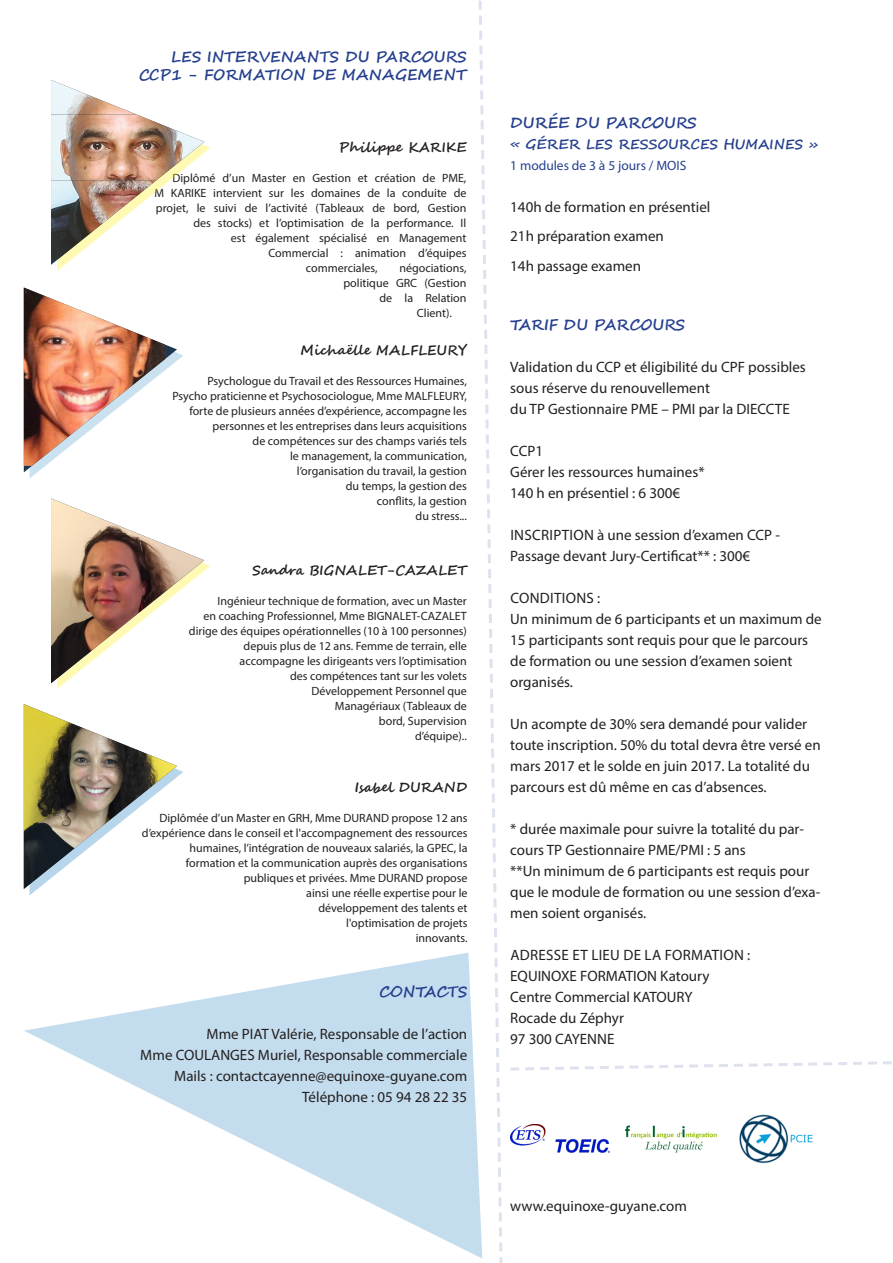
<style>
.page{position:relative;width:893px;height:1263px;background:#fff}
.page>*{position:absolute;margin:0;border:0;box-sizing:border-box;transform-origin:0 0}
.t1{font:15px/21px "Myriad Pro";color:#231f20}
.t2{font:700 15px "Segoe Script";color:#253f8e}
.t3{font:15px "Myriad Pro";letter-spacing:.02em;color:#231f20}
.t4{font:700 13.5px "Segoe Script";color:#231f20}
.t5{font:700 13.5px "Segoe Script";color:#253f8e}
.t6{font:13.5px "Myriad Pro";color:#253f8e}
.t7{font:12px/15px "Myriad Pro";color:#231f20;text-align:right}
</style>
<div class="page">
<img style="left:24px;top:704px;width:153px;height:185px">
<svg style="left:24px;top:952px;width:444px;height:300px"></svg>
<svg style="left:468px;top:0;width:35px;height:1263px"></svg>
<svg style="left:510px;top:1061px;width:382px;height:10px"></svg>
<img style="left:510px;top:1125px;width:99px;height:27px">
<img style="left:625px;top:1125px;width:92px;height:28px">
<img style="left:739px;top:1114px;width:74px;height:50px">
<svg style="left:51px;top:114px;width:119px;height:151px"></svg>
<img style="left:51px;top:80px;width:86px;height:35px">
<img style="left:51px;top:115px;width:153px;height:65px">
<img style="left:51px;top:180px;width:105px;height:66px">
<img style="left:51px;top:246px;width:23px;height:13px">
<svg style="left:24px;top:344px;width:153px;height:128px"></svg>
<img style="left:24px;top:287px;width:141px;height:179px">
<img style="left:51px;top:498px;width:153px;height:185px">
<p class="t2" style="left:171px;top:45px;width:297px">LES INTERVENANTS DU PARCOURS</p>
<p class="t2" style="left:139px;top:63px;width:329px">CCP1 - FORMATION DE MANAGEMENT</p>
<p class="t4" style="left:339px;top:136px;width:129px">Philippe KARIKE</p>
<p class="t7" style="left:172px;top:170px;width:295px">Diplômé d’un Master en Gestion et création de PME,</p>
<p class="t7" style="left:154px;top:185px;width:313px">M KARIKE intervient sur les domaines de la conduite de</p>
<p class="t7" style="left:156px;top:200px;width:312px">projet, le suivi de l’activité (Tableaux de bord, Gestion</p>
<p class="t7" style="left:193px;top:215px;width:274px">des stocks) et l’optimisation de la performance. Il</p>
<p class="t7" style="left:231px;top:230px;width:237px">est également spécialisé en Management</p>
<p class="t7" style="left:268px;top:245px;width:199px">Commercial : animation d’équipes</p>
<p class="t7" style="left:306px;top:260px;width:73px">commerciales,</p>
<p class="t7" style="left:399px;top:260px;width:69px">négociations,</p>
<p class="t7" style="left:343px;top:275px;width:124px">politique GRC (Gestion</p>
<p class="t7" style="left:379px;top:290px;width:88px">de la Relation</p>
<p class="t7" style="left:417px;top:305px;width:37px">Client).</p>
<p class="t4" style="left:300px;top:339px;width:168px">Michaëlle MALFLEURY</p>
<p class="t7" style="left:172px;top:373px;width:296px">Psychologue du Travail et des Ressources Humaines, Psycho praticienne et Psychosociologue, Mme MALFLEURY, forte de plusieurs années d’expérience, accompagne les personnes et les entreprises dans leurs acquisitions<br>de compétences sur des champs variés tels<br>le management, la communication,<br>l’organisation du travail, la gestion<br>du temps, la gestion des<br>conflits, la gestion<br>du stress...</p>
<p class="t4" style="left:252px;top:559px;width:216px">Sandra BIGNALET-CAZALET</p>
<p class="t7" style="left:189px;top:593px;width:279px">Ingénieur technique de formation, avec un Master<br>en coaching Professionnel, Mme BIGNALET-CAZALET dirige des équipes opérationnelles (10 à 100 personnes) depuis plus de 12 ans. Femme de terrain, elle accompagne les dirigeants vers l’optimisation<br>des compétences tant sur les volets<br>Développement Personnel que<br>Managériaux (Tableaux de<br>bord, Supervision<br>d’équipe)..</p>
<p class="t4" style="left:355px;top:776px;width:114px">Isabel DURAND</p>
<p class="t7" style="left:142px;top:810px;width:327px">Diplômée d’un Master en GRH, Mme DURAND propose 12 ans d’expérience dans le conseil et l'accompagnement des ressources humaines, l’intégration de nouveaux salariés, la GPEC, la formation et la communication auprès des organisations publiques et privées. Mme DURAND propose<br>ainsi une réelle expertise pour le<br>développement des talents et<br>l'optimisation de projets<br>innovants.</p>
<p class="t2" style="left:379px;top:980px;width:90px">CONTACTS</p>
<p class="t1" style="left:206px;top:1023px;width:262px">Mme PIAT Valérie, Responsable de l’action</p>
<p class="t1" style="left:140px;top:1044px;width:328px">Mme COULANGES Muriel, Responsable commerciale</p>
<p class="t1" style="left:174px;top:1065px;width:295px">Mails : contactcayenne@equinoxe-guyane.com</p>
<p class="t1" style="left:302px;top:1086px;width:167px">Téléphone : 05 94 28 22 35</p>
<p class="t2" style="left:510px;top:110px;width:188px">DURÉE DU PARCOURS</p>
<p class="t5" style="left:510px;top:133px;width:309px">« GÉRER LES RESSOURCES HUMAINES »</p>
<p class="t6" style="left:510px;top:157px;width:178px">1 modules de 3 à 5 jours / MOIS</p>
<p class="t1" style="left:510px;top:196px;width:202px">140h de formation en présentiel</p>
<p class="t1" style="left:510px;top:225px;width:155px">21h préparation examen</p>
<p class="t1" style="left:510px;top:255px;width:132px">14h passage examen</p>
<p class="t2" style="left:510px;top:312px;width:176px">TARIF DU PARCOURS</p>
<p class="t1" style="left:510px;top:356px;width:297px">Validation du CCP et éligibilité du CPF possibles sous réserve du renouvellement</p>
<p class="t1" style="left:510px;top:398px;width:281px">du TP Gestionnaire PME – PMI par la DIECCTE</p>
<p class="t1" style="left:510px;top:440px;width:34px">CCP1</p>
<p class="t1" style="left:510px;top:461px;width:196px">Gérer les ressources humaines*</p>
<p class="t1" style="left:510px;top:482px;width:171px">140 h en présentiel : 6 300€</p>
<p class="t1" style="left:510px;top:524px;width:271px">INSCRIPTION à une session d’examen CCP -</p>
<p class="t1" style="left:510px;top:545px;width:241px">Passage devant Jury-Certificat** : 300€</p>
<p class="t3" style="left:510px;top:588px;width:91px">CONDITIONS :</p>
<p class="t1" style="left:510px;top:608px;width:313px">Un minimum de 6 participants et un maximum de 15 participants sont requis pour que le parcours de formation ou une session d’examen soient organisés.</p>
<p class="t1" style="left:510px;top:713px;width:312px">Un acompte de 30% sera demandé pour valider toute inscription. 50% du total devra être versé en mars 2017 et le solde en juin 2017. La totalité du parcours est dû même en cas d’absences.</p>
<p class="t1" style="left:510px;top:818px;width:295px">* durée maximale pour suivre la totalité du par&shy;cours TP Gestionnaire PME/PMI : 5 ans</p>
<p class="t1" style="left:510px;top:860px;width:312px">**Un minimum de 6 participants est requis pour que le module de formation ou une session d’exa&shy;men soient organisés.</p>
<p class="t3" style="left:510px;top:945px;width:241px">ADRESSE ET LIEU DE LA FORMATION :</p>
<p class="t1" style="left:510px;top:965px;width:201px">EQUINOXE FORMATION Katoury</p>
<p class="t1" style="left:510px;top:986px;width:184px">Centre Commercial KATOURY</p>
<p class="t1" style="left:510px;top:1007px;width:115px">Rocade du Zéphyr</p>
<p class="t1" style="left:510px;top:1028px;width:106px">97 300 CAYENNE</p>
<p class="t1" style="left:510px;top:1195px;width:178px">www.equinoxe-guyane.com</p>
</div>
